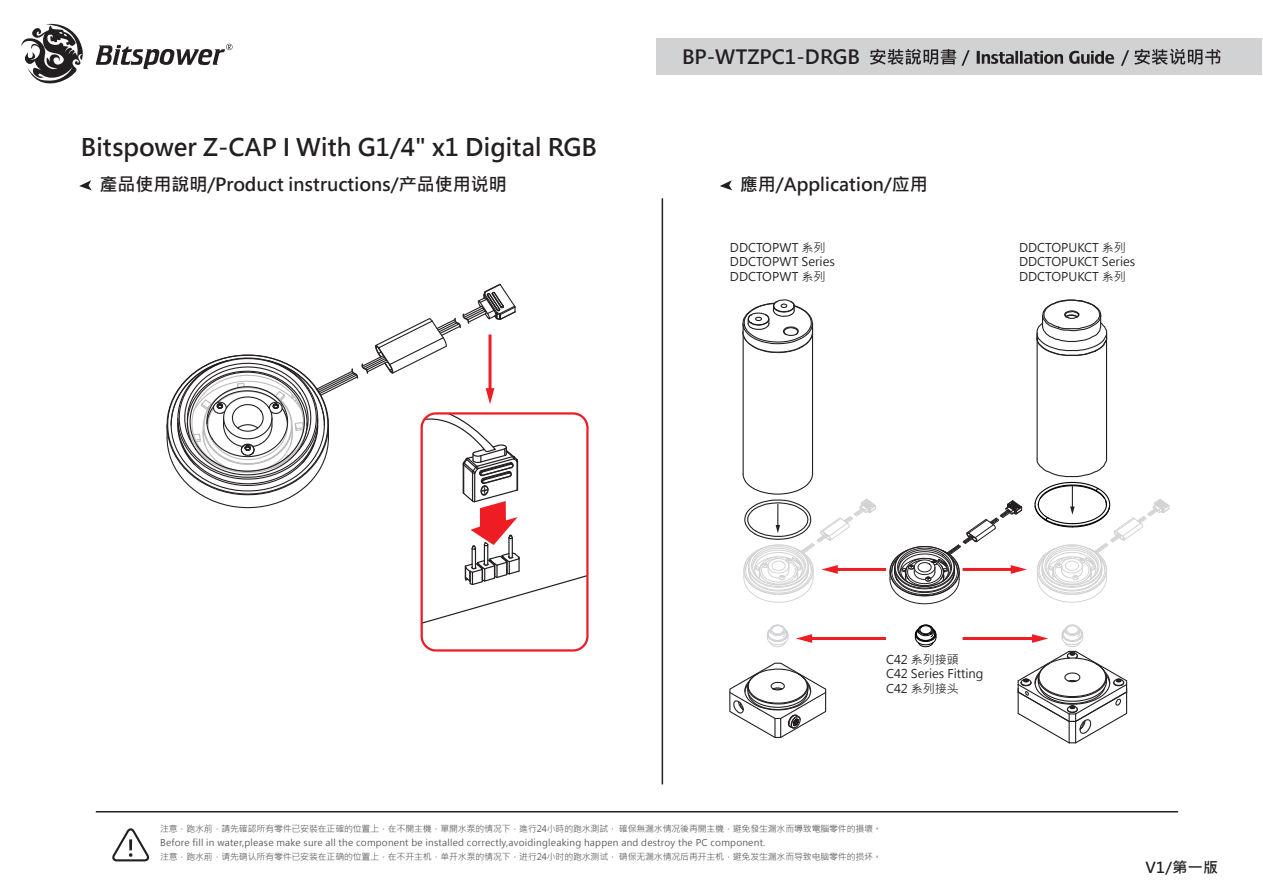
<style>
.page{position:relative;width:1263px;height:893px;background:#fff}
.page>*{position:absolute;margin:0;border:0;box-sizing:border-box;transform-origin:0 0}
.t1{font:700 24px "Microsoft Jheng Hei";color:#231f20}
.t2{font:700 19.5px "Microsoft Jheng Hei";color:#231f20}
.t3{font:700 18px "Microsoft Jheng Hei";color:#231f20}
.t4{font:700 15px "Microsoft Jheng Hei";color:#231f20}
.t5{font:12px/14.4px "Microsoft Jheng Hei";color:#231f20}
.t6{font:9.3px "Microsoft Jheng Hei";letter-spacing:.025em;color:#57585a}
.t7{font:9px "Microsoft Jheng Hei";letter-spacing:-.02em;color:#57585a}
</style>
<div class="page">
<svg style="left:96px;top:44px;width:137px;height:25px"></svg>
<svg style="left:21px;top:23px;width:62px;height:61px"></svg>
<div style="left:656px;top:39px;width:605px;height:36px;background:#d1d2d4"></div>
<svg style="left:977px;top:51px;width:137px;height:13px"></svg>
<svg style="left:870px;top:49px;width:100px;height:17px"></svg>
<svg style="left:1121px;top:49px;width:100px;height:17px"></svg>
<svg style="left:112px;top:828px;width:38px;height:34px"></svg>
<hr style="left:96px;top:811px;width:1082px;height:1px;background:#231f20">
<svg style="left:166px;top:283px;width:421px;height:354px"></svg>
<svg style="left:79px;top:180px;width:13px;height:10px"></svg>
<svg style="left:720px;top:180px;width:12px;height:10px"></svg>
<hr style="left:743px;top:333px;width:1px;height:141px;background:#231f20">
<hr style="left:812px;top:333px;width:1px;height:141px;background:#231f20">
<svg style="left:742px;top:299px;width:72px;height:55px"></svg>
<svg style="left:729px;top:662px;width:98px;height:76px"></svg>
<hr style="left:1036px;top:338px;width:2px;height:121px;background:#231f20">
<hr style="left:1106px;top:338px;width:1px;height:121px;background:#231f20">
<svg style="left:1036px;top:299px;width:72px;height:58px"></svg>
<hr style="left:835px;top:568px;width:51px;height:3px;background:#ee1d23">
<hr style="left:809px;top:637px;width:77px;height:3px;background:#ee1d23">
<svg style="left:796px;top:634px;width:16px;height:9px"></svg>
<hr style="left:962px;top:637px;width:73px;height:3px;background:#ee1d23">
<hr style="left:662px;top:198px;width:1px;height:586px;background:#231f20">
<svg style="left:889px;top:500px;width:138px;height:104px"></svg>
<svg style="left:1034px;top:458px;width:136px;height:145px"></svg>
<svg style="left:742px;top:473px;width:135px;height:130px"></svg>
<svg style="left:915px;top:624px;width:22px;height:23px"></svg>
<svg style="left:767px;top:624px;width:22px;height:23px"></svg>
<svg style="left:1017px;top:624px;width:111px;height:120px"></svg>
<h1 class="t1" style="left:81px;top:132px;width:518px">Bitspower Z-CAP I With G1/4" x1 Digital RGB</h1>
<h2 class="t2" style="left:682px;top:45px;width:179px">BP-WTZPC1-DRGB</h2>
<h3 class="t3" style="left:99px;top:174px;width:409px">產品使用說明/Product instructions/产品使用说明</h3>
<h3 class="t3" style="left:740px;top:174px;width:189px">應用/Application/应用</h3>
<h3 class="t5" style="left:730px;top:240px;width:106px">DDCTOPWT 系列<br>DDCTOPWT Series<br>DDCTOPWT 系列</h3>
<h3 class="t5" style="left:1019px;top:240px;width:118px">DDCTOPUKCT 系列<br>DDCTOPUKCT Series<br>DDCTOPUKCT 系列</h3>
<h3 class="t5" style="left:886px;top:652px;width:99px">C42 系列接頭<br>C42 Series Fitting<br>C42 系列接头</h3>
<p class="t7" style="left:160px;top:823px;width:723px">注意，跑水前，請先確認所有零件已安裝在正確的位置上，在不開主機，單開水泵的情况下，進行24小時的跑水測試， 確保無漏水情况後再開主機，避免發生漏水而導致電腦零件的損壞。</p>
<p class="t7" style="left:160px;top:851px;width:723px">注意，跑水前，请先确认所有零件已安装在正确的位置上，在不开主机，单开水泵的情况下，进行24小时的跑水测试， 确保无漏水情况后再开主机，避免发生漏水而导致电脑零件的损坏。</p>
<p class="t6" style="left:160px;top:837px;width:607px">Before fill in water,please make sure all the component be installed correctly,avoidingleaking happen and destroy the PC component.</p>
<h3 class="t4" style="left:1145px;top:858px;width:74px">V1/第一版</h3>
</div>
